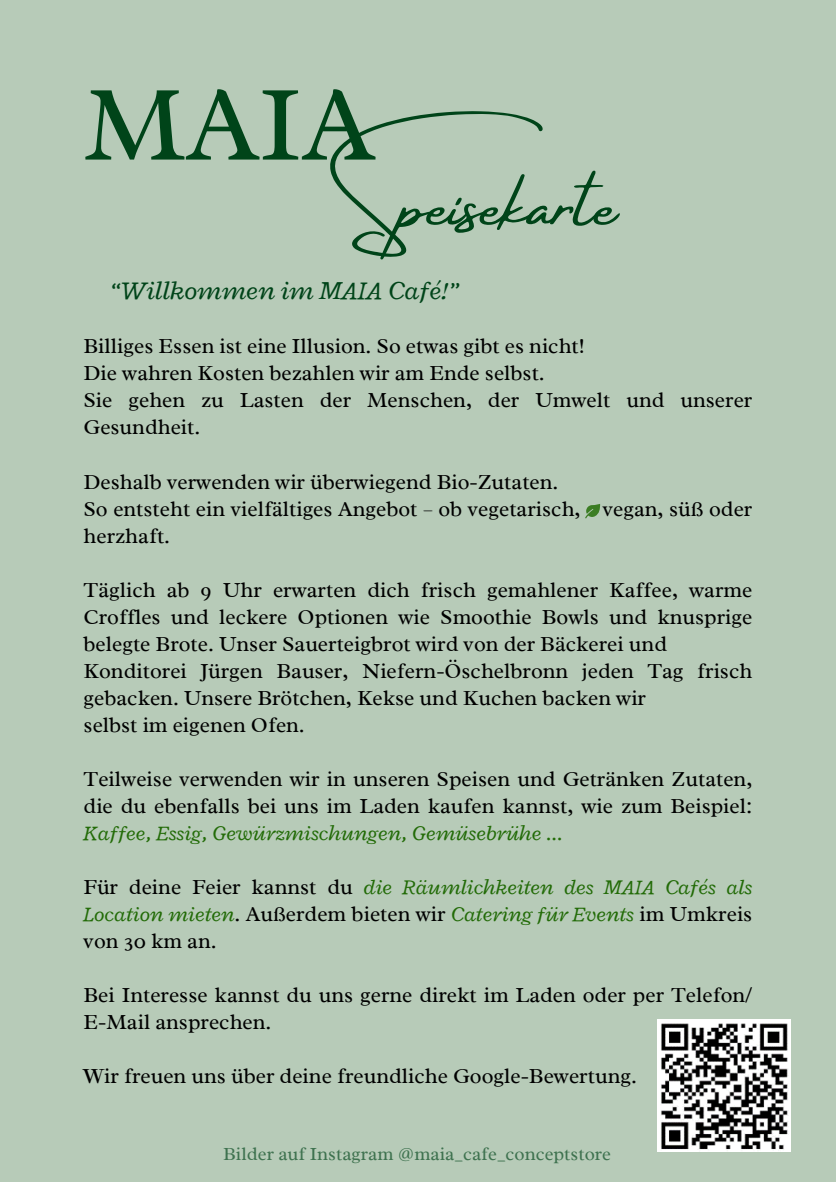
<style>
.page{position:relative;width:836px;height:1182px;background:#fff}
.page>*{position:absolute;margin:0;border:0;box-sizing:border-box;transform-origin:0 0}
.t1{font:108.75px "Radley";color:#004419}
.t2{font:77.25px "Amsterdam Four";color:#004419}
.t3{font:italic 27px "Radley";color:#004419}
.t4{font:21.75px/27px "Radley";color:#000}
.t5{font:italic 21.75px/27px "Radley";color:#226b07;text-align:justify}
.t6{font:18.75px "Radley";color:#004419}
.s1{font-style:italic;color:#226b07}
.s2{font-style:normal;color:#000}
</style>
<div class="page">
<div style="left:0;top:0;width:835px;height:1181px;background:#b7cbb8"></div>
<img style="left:657px;top:1019px;width:132px;height:132px">
<svg style="left:585px;top:504px;width:15px;height:14px"></svg>
<h4 class="t1" style="left:84px;top:55px;width:293px">MAIA</h4>
<h4 class="t2" style="left:345px;top:161px;width:274px">Speisekarte</h4>
<p class="t3" style="left:110px;top:273px;width:351px">“Willkommen im MAIA Café!”</p>
<h1 class="t4" style="left:84px;top:333px;width:670px">Billiges Essen ist eine Illusion. So etwas gibt es nicht!<br>Die wahren Kosten bezahlen wir am Ende selbst.<br>Sie gehen zu Lasten der Menschen, der Umwelt und unserer Gesundheit.</h1>
<h2 class="t4" style="left:84px;top:468px;width:670px">Deshalb verwenden wir überwiegend Bio-Zutaten.<br>So entsteht ein vielfältiges Angebot – ob vegetarisch, vegan, süß oder herzhaft.</h2>
<h3 class="t4" style="left:84px;top:576px;width:670px">Täglich ab 9 Uhr erwarten dich frisch gemahlener Kaffee, warme Croffles und leckere Optionen wie Smoothie Bowls und knusprige belegte Brote. Unser Sauerteigbrot wird von der Bäckerei und Konditorei Jürgen Bauser, Niefern-Öschelbronn jeden Tag frisch gebacken. Unsere Brötchen, Kekse und Kuchen backen wir<br>selbst im eigenen Ofen.</h3>
<h4 class="t4" style="left:84px;top:765px;width:670px;text-align:justify">Teilweise verwenden wir in unseren Speisen und Getränken Zutaten, die du ebenfalls bei uns im Laden kaufen kannst, wie zum Beispiel:<br><span class="s1">Kaffee, Essig, Gewürzmischungen, Gemüsebrühe …</span></h4>
<h4 class="t5" style="left:84px;top:873px;width:670px"><span class="s2">Für deine Feier kannst du</span> die Räumlichkeiten des MAIA Cafés als Location mieten<span class="s2">. Außerdem bieten wir</span> Catering für Events <span class="s2">im Umkreis von 30 km an.</span></h4>
<h4 class="t4" style="left:84px;top:981px;width:670px">Bei Interesse kannst du uns gerne direkt im Laden oder per Telefon/<br>E-Mail ansprechen.</h4>
<h4 class="t4" style="left:84px;top:1062px;width:554px">Wir freuen uns über deine freundliche Google-Bewertung.</h4>
<p class="t6" style="left:223px;top:1142px;width:389px">Bilder auf Instagram @maia_cafe_conceptstore</p>
</div>
